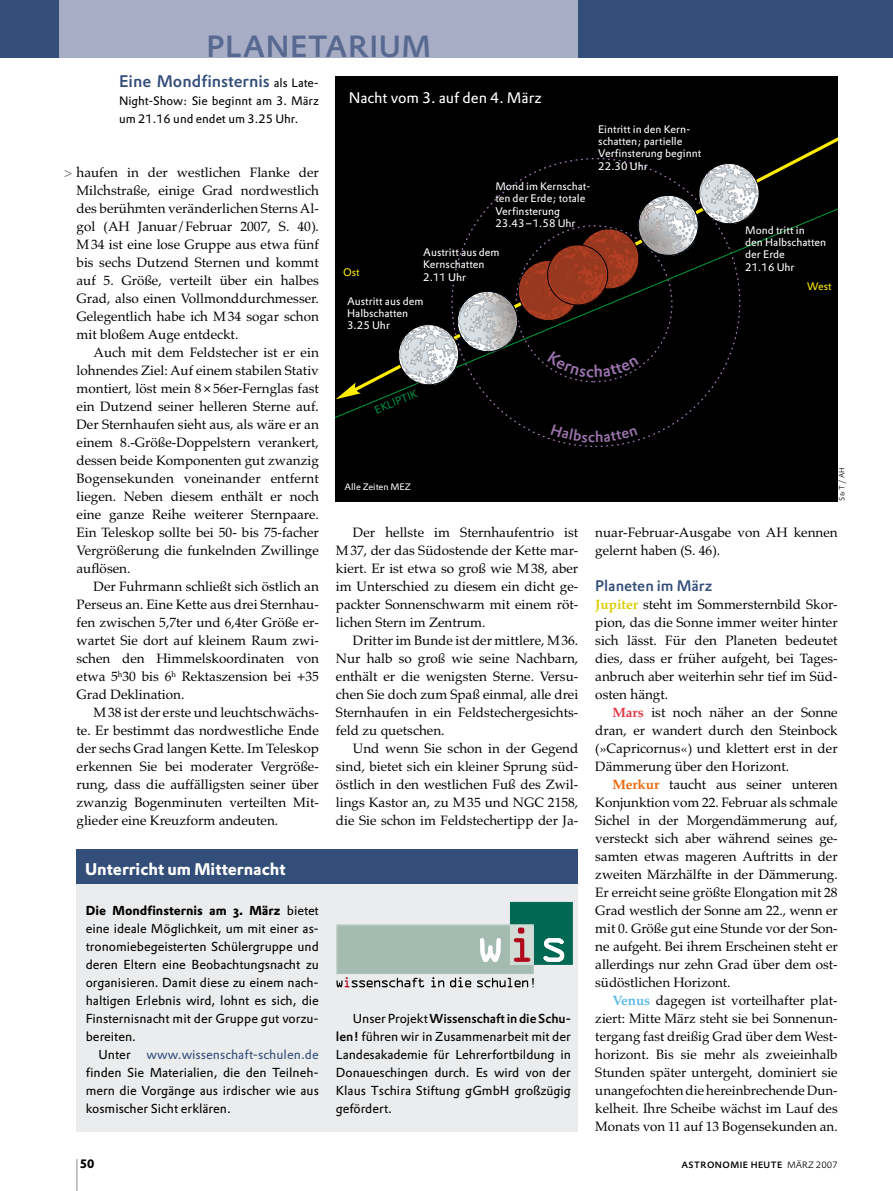
<style>
.page{position:relative;width:893px;height:1191px;background:#fff}
.page>*{position:absolute;margin:0;border:0;box-sizing:border-box;transform-origin:0 0}
.t1{font:30px "DTL Prokyon ST Medium";letter-spacing:.02em;color:#586991}
.t2{font:16.5px "DTL Prokyon T Medium";color:#344e7a}
.t3{font:16.5px "DTL Prokyon T Bold";color:#fff}
.t4{font:15px "DTL Prokyon T";color:#fff}
.t5{font:15px "DTL Prokyon T Medium";color:#344e7a}
.t6{font:13.5px/18px "Palatino";color:#000;text-align:justify}
.t7{font:12.75px/18px "DTL Prokyon T";color:#000;text-align:justify}
.t8{font:12.75px "DTL Prokyon T Medium";letter-spacing:-.005em;color:#000}
.t9{font:12.75px "DTL Prokyon ST Bold";color:#000}
.t10{font:12px/18px "DTL Prokyon T";color:#000}
.t11{font:12px "DTL Prokyon T Bold";color:#000}
.t12{font:10.8px/12.3px "DTL Prokyon T";color:#fff}
.t13{font:10.8px "DTL Prokyon T";color:#008e45}
.t14{font:10.8px "DTL Prokyon T";letter-spacing:-.005em;color:#ffed00}
.t15{font:9.15px "DTL Prokyon T";color:#fff}
.t16{font:9px "DTL Prokyon ST Medium";letter-spacing:.05em;color:#000}
.t17{font:300 7.5px "DTL Prokyon T Caps";color:#000}
.s1{font-family:"DTL Prokyon T";font-size:12px;color:#000}
.s2{font-family:"Frutiger";font-weight:300;color:#6e7071}
.s3{font-weight:700;color:#dccc00}
.s4{font-weight:700;color:#df3845}
.s5{font-weight:700;color:#ec6607}
.s6{font-weight:700;color:#5dbae5}
.s7{font-family:"DTL Prokyon T"}
.s8{color:#344e7a}
.s9{font-family:"DTL Prokyon T Medium"}
.s10{font-family:"DTL Prokyon T Light"}
</style>
<div class="page">
<div style="left:0;top:0;width:893px;height:57px;background:#344e7a"></div>
<div style="left:60px;top:0;width:518px;height:57px;background:#a7adc5"></div>
<hr style="left:77px;top:1159px;width:1px;height:32px;background:#868889">
<div style="left:336px;top:77px;width:502px;height:424px;background:#000"></div>
<svg style="left:361px;top:137px;width:477px;height:254px"></svg>
<svg style="left:336px;top:382px;width:25px;height:17px"></svg>
<div style="left:77px;top:854px;width:501px;height:277px;background:#ebeced"></div>
<div style="left:77px;top:849px;width:501px;height:34px;background:#344e7a"></div>
<svg style="left:336px;top:902px;width:237px;height:85px"></svg>
<svg style="left:396px;top:161px;width:366px;height:226px"></svg>
<h1 class="t1" style="left:207px;top:26px;width:226px">PLANETARIUM</h1>
<p class="t2" style="left:119px;top:70px;width:199px">Eine Mondfinsternis <span class="s1">als Late-</span></p>
<p class="t10" style="left:119px;top:92px;width:201px">Night-Show: Sie beginnt am 3. März um 21.16 und endet um 3.25 Uhr.</p>
<p class="t4" style="left:349px;top:88px;width:195px">Nacht vom 3. auf den 4. März</p>
<p class="t12" style="left:598px;top:123px;width:105px">Eintritt in den Kern&shy;schatten; partielle<br>Verfinsterung beginnt<br>22.30 Uhr</p>
<p class="t6" style="left:77px;top:164px;width:244px;text-indent:-12px"><span class="s2">&gt;</span> haufen in der westlichen Flanke der Milchstraße, einige Grad nordwestlich des berühmten veränderlichen Sterns Al&shy;gol (AH Januar/Februar 2007, S. 40).<br>M34 ist eine lose Gruppe aus etwa fünf bis sechs Dutzend Sternen und kommt auf 5. Größe, verteilt über ein halbes Grad, also einen Vollmonddurchmesser.<br>Gelegentlich habe ich M34 sogar schon mit bloßem Auge entdeckt.</p>
<p class="t6" style="left:77px;top:344px;width:244px;text-indent:17px">Auch mit dem Feldstecher ist er ein lohnendes Ziel: Auf einem stabilen Stativ montiert, löst mein 8×56er-Fernglas fast ein Dutzend seiner helleren Sterne auf.<br>Der Sternhaufen sieht aus, als wäre er an einem 8.-Größe-Doppelstern verankert, dessen beide Komponenten gut zwanzig Bogensekunden voneinander entfernt liegen. Neben diesem enthält er noch eine ganze Reihe weiterer Sternpaare.<br>Ein Teleskop sollte bei 50- bis 75-facher Vergrößerung die funkelnden Zwillinge auflösen.</p>
<p class="t6" style="left:77px;top:578px;width:244px;text-indent:17px">Der Fuhrmann schließt sich östlich an Perseus an. Eine Kette aus drei Sternhau&shy;fen zwischen 5,7ter und 6,4ter Größe er&shy;wartet Sie dort auf kleinem Raum zwi&shy;schen den Himmelskoordinaten von etwa 5<sup>h</sup>30 bis 6<sup>h</sup> Rektaszension bei +35<br>Grad Deklina-tion.</p>
<p class="t6" style="left:77px;top:704px;width:244px;text-indent:17px">M38 ist der erste und leuchtschwächs&shy;te. Er bestimmt das nordwestliche Ende der sechs Grad langen Kette. Im Teleskop erkennen Sie bei moderater Vergröße&shy;rung, dass die auffälligsten seiner über zwanzig Bogenminuten verteilten Mit&shy;glieder eine Kreuzform andeuten.</p>
<p class="t12" style="left:495px;top:180px;width:97px">Mond im Kernschat&shy;ten der Erde; totale<br>Verfinsterung<br>23.43–1.58 Uhr</p>
<p class="t12" style="left:745px;top:224px;width:83px">Mond tritt in<br>den Halbschatten der Erde<br>21.16 Uhr</p>
<p class="t12" style="left:423px;top:246px;width:78px">Austritt aus dem<br>Kernschatten<br>2.11 Uhr</p>
<p class="t14" style="left:343px;top:264px;width:18px">Ost</p>
<p class="t14" style="left:807px;top:278px;width:26px">West</p>
<p class="t12" style="left:347px;top:295px;width:78px">Austritt aus dem<br>Halbschatten<br>3.25 Uhr</p>
<p class="t13" style="left:372px;top:403px;width:47px;rotate:-22deg">EKLIPTIK</p>
<p class="t17" style="left:837px;top:501px;width:35px;rotate:-90deg">S &amp; T/AH</p>
<p class="t15" style="left:344px;top:481px;width:68px">Alle Zeiten MEZ</p>
<p class="t6" style="left:336px;top:524px;width:244px;text-indent:17px">Der hellste im Sternhaufentrio ist M37, der das Südostende der Kette mar&shy;kiert. Er ist etwa so groß wie M38, aber im Unterschied zu diesem ein dicht ge&shy;packter Sonnenschwarm mit einem röt&shy;lichen Stern im Zentrum.</p>
<p class="t6" style="left:336px;top:632px;width:244px;text-indent:17px">Dritter im Bunde ist der mittlere, M36.<br>Nur halb so groß wie seine Nachbarn, enthält er die wenigsten Sterne. Versu&shy;chen Sie doch zum Spaß einmal, alle drei Sternhaufen in ein Feldstechergesichts&shy;feld zu quetschen.</p>
<p class="t6" style="left:336px;top:740px;width:244px;text-indent:17px">Und wenn Sie schon in der Gegend sind, bietet sich ein kleiner Sprung süd&shy;östlich in den westlichen Fuß des Zwil&shy;lings Kastor an, zu M35 und NGC 2158, die Sie schon im Feldstechertipp der Ja-</p>
<p class="t6" style="left:595px;top:524px;width:244px">nuar-Februar-Ausgabe von AH kennen gelernt haben (S. 46).</p>
<p class="t5" style="left:595px;top:576px;width:118px">Planeten im März</p>
<p class="t6" style="left:595px;top:596px;width:244px"><span class="s3">Jupiter</span> steht im Sommersternbild Skor&shy;pion, das die Sonne immer weiter hinter sich lässt. Für den Planeten bedeutet dies, dass er früher aufgeht, bei Tages&shy;anbruch aber weiterhin sehr tief im Süd&shy;osten hängt.</p>
<p class="t6" style="left:595px;top:704px;width:244px;text-indent:17px"><span class="s4">Mars</span> ist noch näher an der Sonne dran, er wandert durch den Steinbock (»Capricornus«) und klettert erst in der Dämmerung über den Horizont.</p>
<p class="t6" style="left:595px;top:776px;width:244px;text-indent:17px"><span class="s5">Merkur</span> taucht aus seiner unteren Konjunktion vom 22. Februar als schmale Sichel in der Morgendämmerung auf, versteckt sich aber während seines ge&shy;samten etwas mageren Auftritts in der zweiten Märzhälfte in der Dämmerung.<br>Er erreicht seine größte Elongation mit 28<br>Grad westlich der Sonne am 22., wenn er mit 0. Größe gut eine Stunde vor der Son&shy;ne aufgeht. Bei ihrem Erscheinen steht er allerdings nur zehn Grad über dem ost&shy;südöstlichen Ho-rizont.</p>
<p class="t6" style="left:595px;top:992px;width:244px;text-indent:17px"><span class="s6">Venus</span> dagegen ist vorteilhafter plat&shy;ziert: Mitte März steht sie bei Sonnenun&shy;tergang fast dreißig Grad über dem West&shy;horizont. Bis sie mehr als zweieinhalb Stunden später untergeht, dominiert sie unangefochten die hereinbrechende Dun&shy;kelheit. Ihre Scheibe wächst im Lauf des Monats von 11 auf 13 Bogensekunden an.</p>
<p class="t3" style="left:85px;top:858px;width:202px">Unterricht um Mitternacht</p>
<p class="t9" style="left:86px;top:902px;width:235px">Die Mondfinsternis am 3. März <span class="s7">bietet</span></p>
<p class="t7" style="left:86px;top:919px;width:235px">eine ideale Möglichkeit, um mit einer as&shy;tronomiebegeisterten Schülergruppe und deren Eltern eine Beobachtungsnacht zu organisieren. Damit diese zu einem nach&shy;haltigen Erlebnis wird, lohnt es sich, die Finsternisnacht mit der Gruppe gut vorzu&shy;bereiten.</p>
<p class="t7" style="left:86px;top:1045px;width:235px;text-indent:13px">Unter <span class="s8">www.wissenschaft-schulen.de </span>finden Sie Materialien, die den Teilneh&shy;mern die Vorgänge aus irdischer wie aus kosmischer Sicht erklären.</p>
<p class="t8" style="left:353px;top:1010px;width:220px"><span class="s7">Unser Projekt</span> Wissenschaft in die Schu-</p>
<p class="t7" style="left:336px;top:1027px;width:237px"><span class="s9">len!</span> führen wir in Zusammenarbeit mit der Landesakademie für Lehrerfortbildung in Donau-eschingen durch. Es wird von der Klaus Tschira Stiftung gGmbH großzügig gefördert.</p>
<p class="t11" style="left:80px;top:1155px;width:16px">50</p>
<p class="t16" style="left:681px;top:1158px;width:158px">ASTRONOMIE HEUTE <span class="s10">MÄRZ 2007</span></p>
</div>
